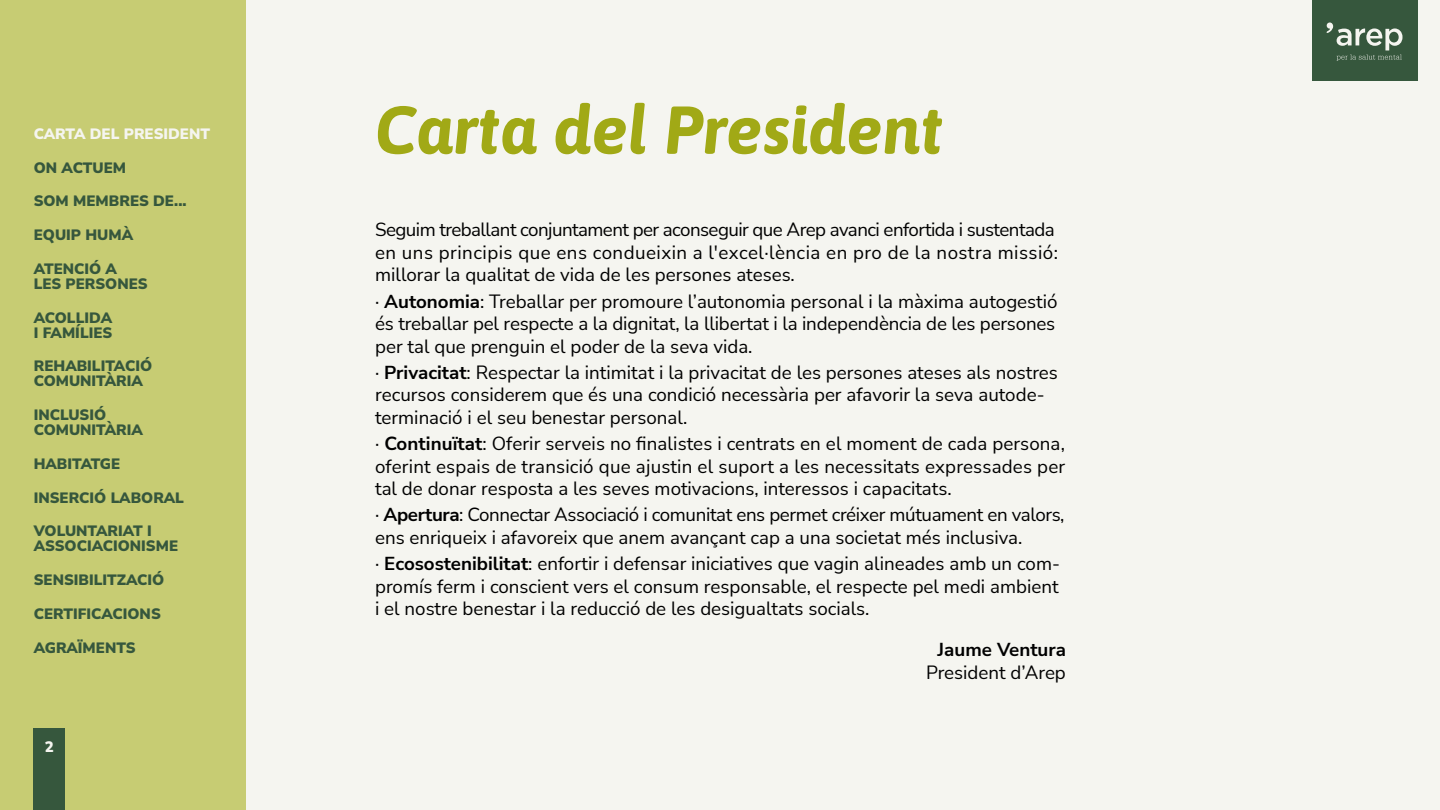
<style>
.page{position:relative;width:1440px;height:810px;background:#fff}
.page>*{position:absolute;margin:0;border:0;box-sizing:border-box;transform-origin:0 0}
.t1{font:italic 700 67.5px "Asap";color:#a1a916}
.t2{font:18.75px/22.5px "Nunito Sans";color:#000}
.t3{font:18.75px/22.5px "Nunito Sans";letter-spacing:-.02em;color:#000}
.t4{font:700 18.75px "Nunito Sans";color:#000}
.t5{font:900 15px/15px "Nunito Sans";color:#36573d}
.t6{font:900 15px "Nunito Sans";color:#f5f5f0}
.s1{font-weight:700}
</style>
<div class="page">
<div style="left:6px;top:0;width:1434px;height:810px;background:#f5f5f0"></div>
<div style="left:1312px;top:0;width:106px;height:81px;background:#36573d"></div>
<svg style="left:1327px;top:22px;width:76px;height:39px"></svg>
<div style="left:0;top:0;width:246px;height:810px;background:#c7cc73"></div>
<div style="left:34px;top:729px;width:31px;height:81px;background:#36573d"></div>
<p class="t6" style="left:34px;top:123px;width:178px">CARTA DEL PRESIDENT</p>
<p class="t5" style="left:34px;top:159px;width:94px">ON ACTUEM</p>
<p class="t5" style="left:34px;top:193px;width:154px">SOM MEMBRES DE...</p>
<p class="t5" style="left:34px;top:227px;width:101px">EQUIP HUMÀ</p>
<p class="t5" style="left:34px;top:260px;width:115px">ATENCIÓ A<br>LES PERSONES</p>
<p class="t5" style="left:34px;top:309px;width:80px">ACOLLIDA<br>I FAMÍLIES</p>
<p class="t5" style="left:34px;top:358px;width:120px">REHABILITACIÓ<br>COMUNITÀRIA</p>
<p class="t5" style="left:34px;top:407px;width:111px">INCLUSIÓ<br>COMUNITÀRIA</p>
<p class="t5" style="left:34px;top:455px;width:88px">HABITATGE</p>
<p class="t5" style="left:34px;top:489px;width:152px">INSERCIÓ LABORAL</p>
<p class="t5" style="left:34px;top:523px;width:146px">VOLUNTARIAT I<br>ASSOCIACIONISME</p>
<p class="t5" style="left:34px;top:572px;width:132px">SENSIBILITZACIÓ</p>
<p class="t5" style="left:34px;top:605px;width:129px">CERTIFICACIONS</p>
<p class="t5" style="left:34px;top:639px;width:103px">AGRAÏMENTS</p>
<p class="t6" style="left:45px;top:736px;width:10px">2</p>
<h1 class="t1" style="left:375px;top:83px;width:570px">Carta del President</h1>
<p class="t2" style="left:375px;top:218px;width:684px">Seguim treballant conjuntament per aconseguir que Arep avanci enfortida i sustentada en uns principis que ens condueixin a l'excel·lència en pro de la nostra missió: millorar la qualitat de vida de les persones ateses.</p>
<p class="t2" style="left:375px;top:289px;width:684px">· <span class="s1">Autonomia</span>: Treballar per promoure l’autonomia personal i la màxima autogestió és treballar pel respecte a la dignitat, la llibertat i la independència de les persones per tal que prenguin el poder de la seva vida.</p>
<p class="t2" style="left:375px;top:360px;width:684px">· <span class="s1">Privacitat</span>: Respectar la intimitat i la privacitat de les persones ateses als nostres recursos considerem que és una condició necessària per afavorir la seva autode&shy;terminació i el seu benestar personal.</p>
<p class="t2" style="left:375px;top:432px;width:692px;text-align:justify">· <span class="s1">Continuïtat</span>: Oferir serveis no finalistes i centrats en el moment de cada persona, oferint espais de transició que ajustin el suport a les necessitats expressades per tal de donar resposta a les seves motivacions, interessos i capacitats.</p>
<p class="t3" style="left:375px;top:503px;width:691px">· <span class="s1">Apertura</span>: Connectar Associació i comunitat ens permet créixer mútuament en valors, ens enriqueix i afavoreix que anem avançant cap a una societat més inclusiva.</p>
<p class="t2" style="left:375px;top:552px;width:686px;text-align:justify">· <span class="s1">Ecosostenibilitat</span>: enfortir i defensar iniciatives que vagin alineades amb un com&shy;promís ferm i conscient vers el consum responsable, el respecte pel medi ambient i el nostre benestar i la reducció de les desigualtats socials.</p>
<p class="t4" style="left:938px;top:637px;width:130px">Jaume Ventura</p>
<p class="t2" style="left:926px;top:660px;width:141px">President d’Arep</p>
</div>
